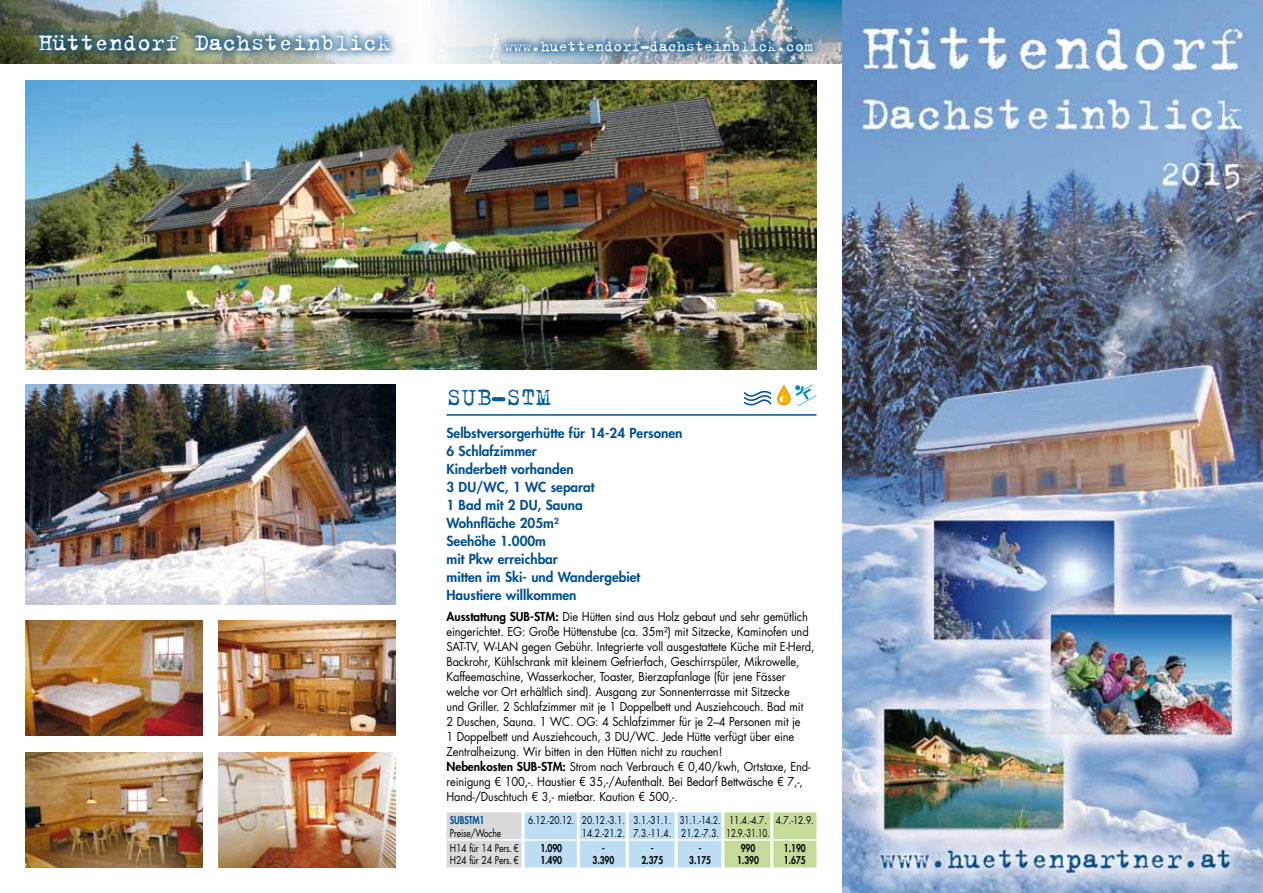
<style>
.page{position:relative;width:1263px;height:893px;background:#fff}
.page>*{position:absolute;margin:0;border:0;box-sizing:border-box;transform-origin:0 0}
.t1{font:27px "Trixie";color:#005c9a}
.t2{font:25.5px "Trixie";color:#fff}
.t3{font:16.5px "Trixie";color:#fff}
.t4{font:800 13.5px/18px "Futura Std";color:#005091}
.t5{font:12px/15px "Futura Std";letter-spacing:-.01em;color:#000;scale:.92 1}
.t6{font:10.5px "Futura Std";color:#000;scale:.8 1}
.t7{font:800 10.5px "Futura Std";color:#000;scale:.8 1}
.t8{font:10.5px "Futura Std";letter-spacing:-.02em;color:#000;scale:.84 1}
.t9{font:10.5px "Futura Std";letter-spacing:-.02em;color:#000;scale:.82 1}
.t10{font:800 10.5px "Futura Std";color:#000;scale:.82 1}
.t11{font:800 10.5px "Futura Std";letter-spacing:-.02em;color:#005091;scale:.82 1}
.s1{font-weight:800}
</style>
<div class="page">
<img style="left:26px;top:384px;width:369px;height:220px">
<img style="left:26px;top:621px;width:176px;height:115px">
<img style="left:219px;top:621px;width:176px;height:115px">
<img style="left:26px;top:753px;width:176px;height:114px">
<img style="left:219px;top:753px;width:176px;height:114px">
<img style="left:26px;top:81px;width:790px;height:289px">
<img style="left:842px;top:0;width:421px;height:893px">
<img style="left:0;top:0;width:842px;height:64px">
<div style="left:28px;top:24px;width:372px;height:38px;background:#005091;opacity:.75"></div>
<div style="left:32px;top:28px;width:366px;height:30px;background:#005091;opacity:.5"></div>
<div style="left:494px;top:30px;width:330px;height:33px;background:#005091;opacity:.75"></div>
<div style="left:498px;top:33px;width:322px;height:26px;background:#005091;opacity:.5"></div>
<hr style="left:446px;top:414px;width:370px;height:2px;background:#005091">
<svg style="left:743px;top:384px;width:73px;height:22px"></svg>
<svg style="left:446px;top:812px;width:370px;height:55px;background:#c8ddd9"></svg>
<hr style="left:446px;top:839px;width:77px;height:2px;background:#fff">
<hr style="left:523px;top:839px;width:55px;height:2px;background:#fff">
<hr style="left:578px;top:839px;width:49px;height:2px;background:#fff">
<hr style="left:627px;top:839px;width:49px;height:2px;background:#fff">
<hr style="left:676px;top:839px;width:47px;height:2px;background:#fff">
<hr style="left:723px;top:839px;width:49px;height:2px;background:#fff">
<hr style="left:772px;top:839px;width:44px;height:2px;background:#fff">
<h2 class="t2" style="left:39px;top:26px;width:354px">Hüttendorf Dachsteinblick</h2>
<h3 class="t3" style="left:504px;top:35px;width:310px">www.huettendorf-dachsteinblick.com</h3>
<h1 class="t1" style="left:447px;top:379px;width:105px">SUB-STM</h1>
<p class="t4" style="left:446px;top:424px;width:238px">Selbstversorgerhütte für 14-24 Personen<br>6 Schlafzimmer<br>Kinderbett vorhanden<br>3 DU/WC, 1 WC separat<br>1 Bad mit 2 DU, Sauna<br>Wohnfläche 205m²<br>Seehöhe 1.000m<br>mit Pkw erreichbar<br>mitten im Ski- und Wandergebiet<br>Haustiere willkommen</p>
<p class="t5" style="left:446px;top:609px;width:402px"><span class="s1">Ausstattung SUB-STM:</span> Die Hütten sind aus Holz gebaut und sehr gemütlich eingerichtet. EG: Große Hüttenstube (ca. 35m²) mit Sitzecke, Kaminofen und SAT-TV, W-LAN gegen Gebühr. Integrierte voll ausgestattete Küche mit E-Herd, Backrohr, Kühlschrank mit kleinem Gefrierfach, Geschirrspüler, Mikrowelle, Kaffeemaschine, Wasserkocher, Toaster, Bierzapfanlage (für jene Fässer welche vor Ort erhältlich sind). Ausgang zur Sonnenterrasse mit Sitzecke<br>und Griller. 2 Schlafzimmer mit je 1 Doppelbett und Ausziehcouch. Bad mit<br>2 Duschen, Sauna. 1 WC. OG: 4 Schlafzimmer für je 2–4 Personen mit je<br>1 Doppelbett und Ausziehcouch, 3 DU/WC. Jede Hütte verfügt über eine Zentralheizung. Wir bitten in den Hütten nicht zu rauchen!<br><span class="s1">Nebenkosten SUB-STM:</span> Strom nach Verbrauch € 0,40/kwh, Ortstaxe, End&shy;reinigung € 100,-. Haustier € 35,-/Aufenthalt. Bei Bedarf Bettwäsche € 7,-, Hand-/Duschtuch € 3,- mietbar. Kaution € 500,-.</p>
<p class="t11" style="left:450px;top:814px;width:44px">SUBSTM1</p>
<p class="t6" style="left:528px;top:814px;width:359px">6.12.-20.12. 20.12.-3.1. 3.1.-31.1. 31.1.-14.2. 11.4.-4.7. 4.7.-12.9.</p>
<p class="t9" style="left:450px;top:826px;width:64px">Preise/Woche</p>
<p class="t6" style="left:582px;top:826px;width:236px">14.2.-21.2. 7.3.-11.4. 21.2.-7.3. 12.9.-31.10.</p>
<p class="t8" style="left:450px;top:841px;width:84px">H14 für 14 Pers.€</p>
<p class="t10" style="left:540px;top:841px;width:28px">1.090</p>
<p class="t7" style="left:602px;top:841px;width:5px">-</p>
<p class="t7" style="left:651px;top:841px;width:5px">-</p>
<p class="t7" style="left:699px;top:841px;width:5px">-</p>
<p class="t7" style="left:741px;top:841px;width:20px">990</p>
<p class="t7" style="left:784px;top:841px;width:29px">1.190</p>
<p class="t8" style="left:450px;top:853px;width:84px">H24 für 24 Pers.€</p>
<p class="t10" style="left:540px;top:853px;width:28px">1.490</p>
<p class="t7" style="left:592px;top:853px;width:29px">3.390</p>
<p class="t7" style="left:641px;top:853px;width:29px">2.375</p>
<p class="t7" style="left:689px;top:853px;width:29px">3.175</p>
<p class="t7" style="left:737px;top:853px;width:29px">1.390</p>
<p class="t7" style="left:784px;top:853px;width:29px">1.675</p>
</div>
